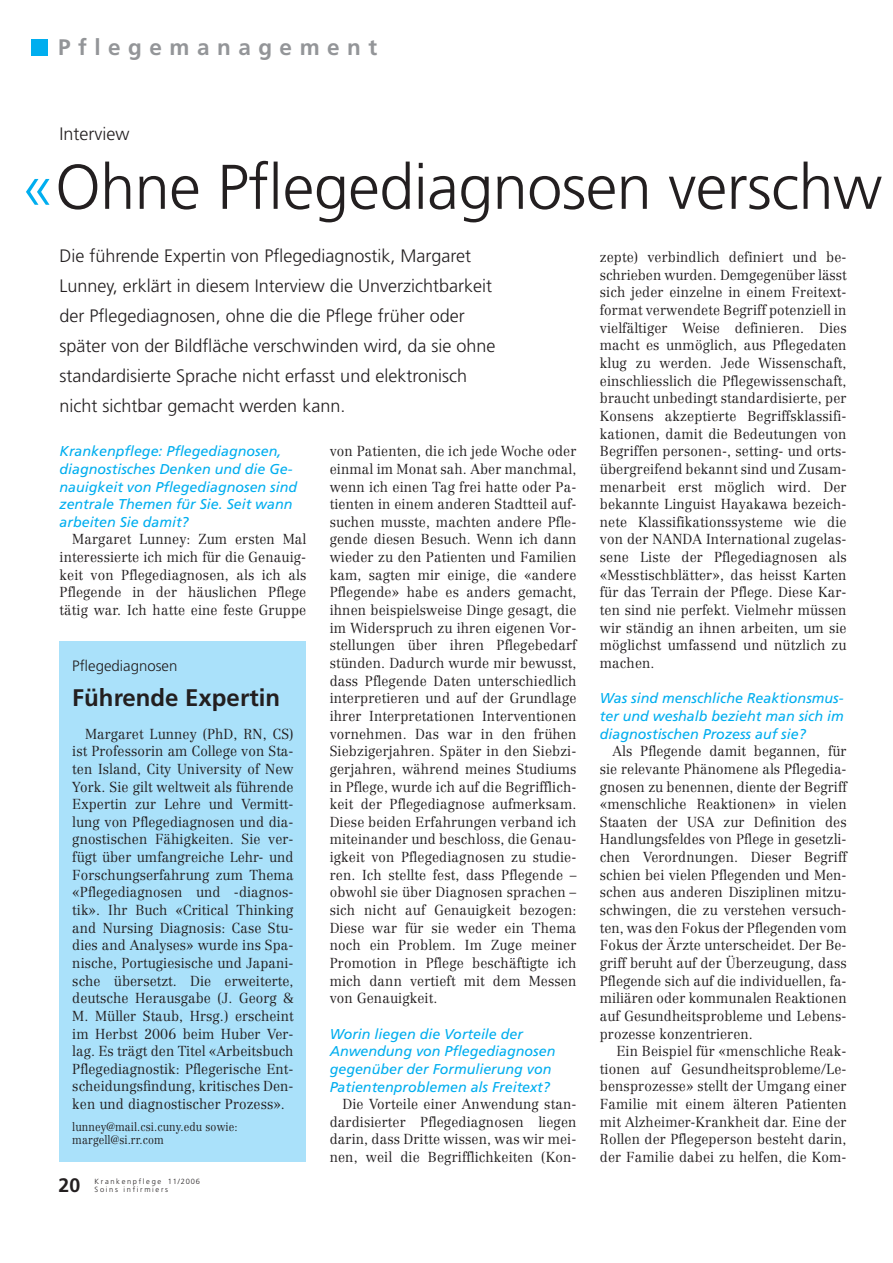
<style>
.page{position:relative;width:893px;height:1263px;background:#fff}
.page>*{position:absolute;margin:0;border:0;box-sizing:border-box;transform-origin:0 0}
.t1{font:300 63px "Frutiger";letter-spacing:-.01em;color:#231f20}
.t2{font:700 24px "Frutiger";color:#231f20}
.t3{font:700 22.5px "Frutiger";letter-spacing:.335em;color:#939598}
.t4{font:700 19.5px "Frutiger";color:#231f20}
.t5{font:300 18px/30px "Frutiger";color:#231f20}
.t6{font:300 15px "Frutiger";color:#231f20}
.t7{font:300 14.25px/17.7px "Centennial";letter-spacing:.01em;color:#231f20;text-align:justify;scale:.95 1}
.t8{font:italic 14.25px/17.7px "Frutiger";color:#00aeef}
.t9{font:300 12px/13.5px "Centennial";letter-spacing:.01em;color:#231f20;scale:.89 1}
.t10{font:300 7.5px/8.2px "Frutiger";letter-spacing:.22em;color:#231f20}
.s1{color:#00aeef}
</style>
<div class="page">
<div style="left:32px;top:39px;width:16px;height:16px;background:#00aeef"></div>
<div style="left:60px;top:641px;width:246px;height:521px;background:#aae1fa"></div>
<h3 class="t3" style="left:58px;top:38px;width:320px">Pflegemanagement</h3>
<p class="t5" style="left:60px;top:120px;width:71px">Interview</p>
<h1 class="t1" style="left:20px;top:162px;width:863px"><span class="s1">«</span>Ohne Pflegediagnosen verschw</h1>
<p class="t5" style="left:60px;top:242px;width:437px">Die führende Expertin von Pflegediagnostik, Margaret Lunney, erklärt in diesem Interview die Unverzichtbarkeit der Pflegediagnosen, ohne die die Pflege früher oder später von der Bildfläche verschwinden wird, da sie ohne standardisierte Sprache nicht erfasst und elektronisch nicht sichtbar gemacht werden kann.</p>
<p class="t8" style="left:60px;top:444px;width:239px">Krankenpflege: Pflegediagnosen, diagnostisches Denken und die Ge&shy;nauigkeit von Pflegediagnosen sind zentrale Themen für Sie. Seit wann arbeiten Sie damit?</p>
<p class="t7" style="left:60px;top:532px;width:261px;text-indent:13px">Margaret Lunney: Zum ersten Mal interessierte ich mich für die Genauig&shy;keit von Pflegediagnosen, als ich als Pflegende in der häuslichen Pflege tätig war. Ich hatte eine feste Gruppe</p>
<p class="t6" style="left:72px;top:660px;width:107px">Pflegediagnosen</p>
<h2 class="t2" style="left:72px;top:688px;width:209px">Führende Expertin</h2>
<p class="t7" style="left:72px;top:726px;width:234px;text-indent:13px">Margaret Lunney (PhD, RN, CS) ist Professorin am College von Sta&shy;ten Island, City University of New York. Sie gilt weltweit als führende Expertin zur Lehre und Vermitt&shy;lung von Pflegediagnosen und dia&shy;gnostischen Fähigkeiten. Sie ver&shy;fügt über umfangreiche Lehr- und Forschungserfahrung zum Thema «Pflegediagnosen und -diagnos&shy;tik». Ihr Buch «Critical Thinking and Nursing Diagnosis: Case Stu&shy;dies and Analyses» wurde ins Spa&shy;nische, Portugiesische und Japani&shy;sche übersetzt. Die erweiterte, deutsche Herausgabe (J. Georg &amp; M. Müller Staub, Hrsg.) erscheint im Herbst 2006 beim Huber Ver&shy;lag. Es trägt den Titel «Arbeitsbuch Pflegediagnostik: Pflegerische Ent&shy;scheidungsfindung, kritisches Den&shy;ken und diagnostischer Prozess».</p>
<p class="t9" style="left:72px;top:1121px;width:187px">lunney@mail.csi.cuny.edu sowie: margell@si.rr.com</p>
<h3 class="t4" style="left:59px;top:1178px;width:23px">20</h3>
<p class="t10" style="left:95px;top:1178px;width:107px">Krankenpflege 11/2006<br>Soins infirmiers</p>
<p class="t7" style="left:330px;top:444px;width:261px">von Patienten, die ich jede Woche oder einmal im Monat sah. Aber manchmal, wenn ich einen Tag frei hatte oder Pa&shy;tienten in einem anderen Stadtteil auf&shy;suchen musste, machten andere Pfle&shy;gende diesen Besuch. Wenn ich dann wieder zu den Patienten und Familien kam, sagten mir einige, die «andere Pflegende» habe es anders gemacht, ihnen beispielsweise Dinge gesagt, die im Widerspruch zu ihren eigenen Vor&shy;stellungen über ihren Pflegebedarf stünden. Dadurch wurde mir bewusst, dass Pflegende Daten unterschiedlich interpretieren und auf der Grundlage ihrer Interpretationen Interventionen vornehmen. Das war in den frühen Siebzigerjahren. Später in den Siebzi&shy;gerjahren, während meines Studiums in Pflege, wurde ich auf die Begrifflich&shy;keit der Pflegediagnose aufmerksam.<br>Diese beiden Erfahrungen verband ich miteinander und beschloss, die Genau&shy;igkeit von Pflegediagnosen zu studie&shy;ren. Ich stellte fest, dass Pflegende – obwohl sie über Diagnosen sprachen – sich nicht auf Genauigkeit bezogen:<br>Diese war für sie weder ein Thema noch ein Problem. Im Zuge meiner Promotion in Pflege beschäftigte ich mich dann vertieft mit dem Messen von Genauigkeit.</p>
<p class="t8" style="left:330px;top:1026px;width:227px">Worin liegen die Vorteile der<br>Anwendung von Pflegediagnosen gegenüber der Formulierung von<br>Patientenproblemen als Freitext?</p>
<p class="t7" style="left:330px;top:1096px;width:261px;text-indent:13px">Die Vorteile einer Anwendung stan&shy;dardisierter Pflegediagnosen liegen darin, dass Dritte wissen, was wir mei&shy;nen, weil die Begrifflichkeiten (Kon-</p>
<p class="t7" style="left:600px;top:249px;width:261px">zepte) verbindlich definiert und be&shy;schrieben wurden. Demgegenüber lässt sich jeder einzelne in einem Freitext&shy;format verwendete Begriff potenziell in vielfältiger Weise definieren. Dies macht es unmöglich, aus Pflegedaten klug zu werden. Jede Wissenschaft, einschliesslich die Pflegewissenschaft, braucht unbedingt standardisierte, per Konsens akzeptierte Begriffsklassifi&shy;kationen, damit die Bedeutungen von Begriffen personen-, setting- und orts&shy;übergreifend bekannt sind und Zusam&shy;menarbeit erst möglich wird. Der bekannte Linguist Hayakawa bezeich&shy;nete Klassifikationssysteme wie die von der NANDA International zugelas&shy;sene Liste der Pflegediagnosen als «Messtischblätter», das heisst Karten für das Terrain der Pflege. Diese Kar&shy;ten sind nie perfekt. Vielmehr müssen wir ständig an ihnen arbeiten, um sie möglichst umfassend und nützlich zu machen.</p>
<p class="t8" style="left:600px;top:691px;width:245px;text-align:justify">Was sind menschliche Reaktionsmus&shy;ter und weshalb bezieht man sich im diagnostischen Prozess auf sie?</p>
<p class="t7" style="left:600px;top:744px;width:261px;text-indent:13px">Als Pflegende damit begannen, für sie relevante Phänomene als Pflegedia&shy;gnosen zu benennen, diente der Begriff «menschliche Reaktionen» in vielen Staaten der USA zur Definition des Handlungsfeldes von Pflege in gesetzli&shy;chen Verordnungen. Dieser Begriff schien bei vielen Pflegenden und Men&shy;schen aus anderen Disziplinen mitzu&shy;schwingen, die zu verstehen versuch&shy;ten, was den Fokus der Pflegenden vom Fokus der Ärzte unterscheidet. Der Be&shy;griff beruht auf der Überzeugung, dass Pflegende sich auf die individuellen, fa&shy;miliären oder kommunalen Reaktionen auf Gesundheitsprobleme und Lebens&shy;prozesse konzentrieren.</p>
<p class="t7" style="left:600px;top:1043px;width:261px;text-indent:17px">Ein Beispiel für «menschliche Reak&shy;tionen auf Gesundheitsprobleme/Le&shy;bensprozesse» stellt der Umgang einer Familie mit einem älteren Patienten mit Alzheimer-Krankheit dar. Eine der Rollen der Pflegeperson besteht darin, der Familie dabei zu helfen, die Kom-</p>
</div>
